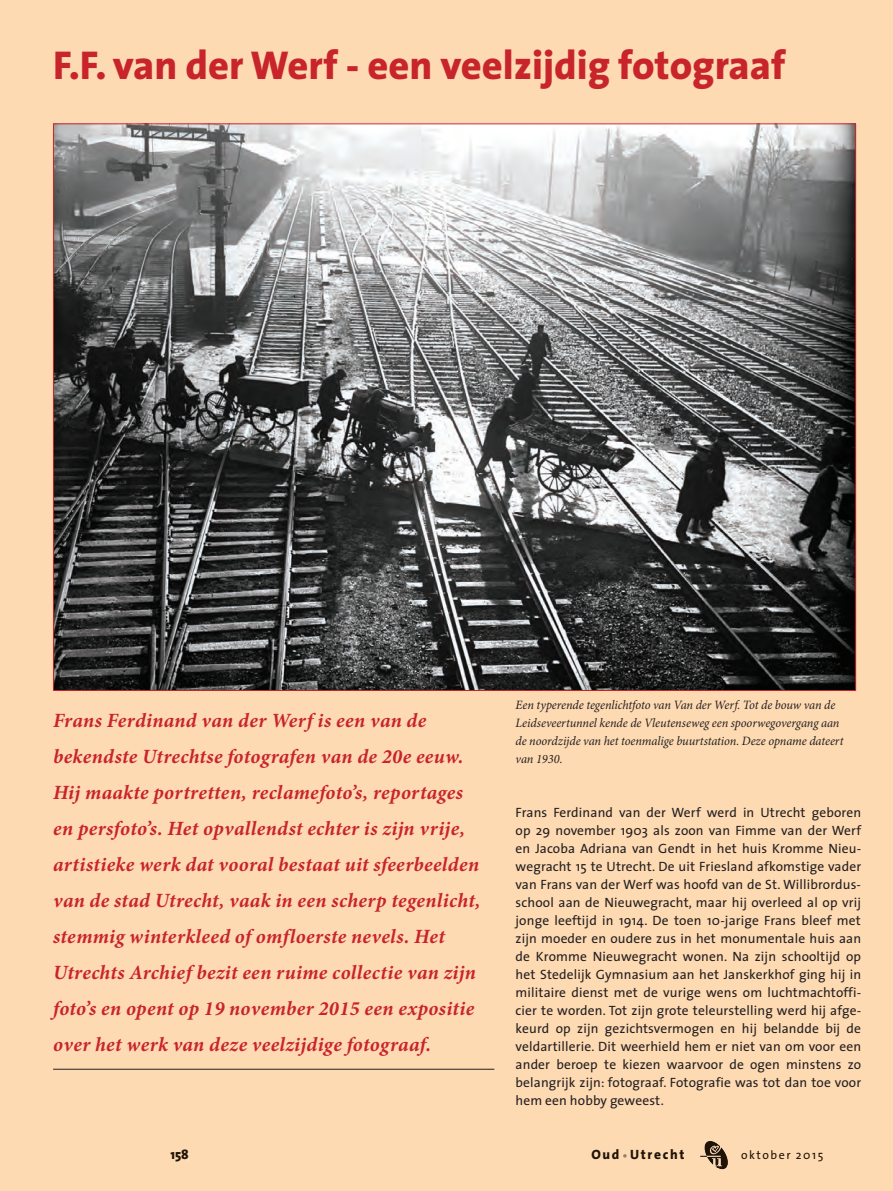
<style>
.page{position:relative;width:893px;height:1191px;background:#fedab3}
.page>*{position:absolute;margin:0;border:0;box-sizing:border-box;transform-origin:0 0}
.t1{font:800 40.5px "The Sans";color:#c8242b}
.t2{font:italic 700 20.25px/36px "Minion Pro";letter-spacing:.02em;color:#c8242b}
.t3{font:13.5px/18px "The Sans";letter-spacing:.01em;color:#231f20;text-align:justify}
.t4{font:800 13.5px "The Sans";letter-spacing:.125em;color:#231f20}
.t5{font:italic 12.75px/18px "Minion Pro";letter-spacing:-.005em;color:#231f20}
.t6{font:12px "The Sans";letter-spacing:.125em;color:#231f20}
.s1{font-size:10.5px;color:#939598}
</style>
<div class="page">
<div style="left:170px;top:1149px;width:18px;height:12px;background:#fedab3"></div>
<div style="left:742px;top:1150px;width:81px;height:11px;background:#fedab3"></div>
<svg style="left:700px;top:1141px;width:28px;height:28px"></svg>
<div style="left:592px;top:1149px;width:31px;height:10px;background:#fedab3"></div>
<svg style="left:623px;top:1154px;width:4px;height:3px"></svg>
<div style="left:629px;top:1149px;width:55px;height:10px;background:#fedab3"></div>
<hr style="left:53px;top:1069px;width:441px;height:1px;background:#231f20">
<img style="left:55px;top:125px;width:799px;height:564px">
<h1 class="t1" style="left:53px;top:31px;width:734px">F.F. van der Werf - een veelzijdig fotograaf</h1>
<p class="t2" style="left:53px;top:702px;width:429px">Frans Ferdinand van der Werf is een van de bekendste Utrechtse fotografen van de 20e eeuw.<br>Hij maakte portretten, reclamefoto’s, reportages en persfoto’s. Het opvallendst echter is zijn vrije, artistieke werk dat vooral bestaat uit sfeerbeelden van de stad Utrecht, vaak in een scherp tegenlicht, stemmig winterkleed of omfloerste nevels. Het Utrechts Archief bezit een ruime collectie van zijn foto’s en opent op 19 november 2015 een expositie over het werk van deze veelzijdige fotograaf.</p>
<p class="t5" style="left:516px;top:695px;width:329px">Een typerende tegenlichtfoto van Van der Werf. Tot de bouw van de Leidseveertunnel kende de Vleutenseweg een spoorwegovergang aan de noordzijde van het toenmalige buurtstation. Deze opname dateert van 1930.</p>
<p class="t3" style="left:516px;top:803px;width:347px">Frans Ferdinand van der Werf werd in Utrecht geboren op 29 november 1903 als zoon van Fimme van der Werf en Jacoba Adriana van Gendt in het huis Kromme Nieu&shy;wegracht 15 te Utrecht. De uit Friesland afkomstige vader van Frans van der Werf was hoofd van de St. Willibrordus&shy;school aan de Nieuwegracht, maar hij overleed al op vrij jonge leeftijd in 1914. De toen 10-jarige Frans bleef met zijn moeder en oudere zus in het monumentale huis aan de Kromme Nieuwegracht wonen. Na zijn schooltijd op het Stedelijk Gymnasium aan het Janskerkhof ging hij in militaire dienst met de vurige wens om luchtmachtoffi&shy;cier te worden. Tot zijn grote teleurstelling werd hij afge&shy;keurd op zijn gezichtsvermogen en hij belandde bij de veldartillerie. Dit weerhield hem er niet van om voor een ander beroep te kiezen waarvoor de ogen minstens zo belangrijk zijn: fotograaf. Fotografie was tot dan toe voor hem een hobby geweest.</p>
<p class="t4" style="left:170px;top:1143px;width:20px">158</p>
<p class="t4" style="left:591px;top:1143px;width:95px">Oud <span class="s1">•</span> Utrecht</p>
<p class="t6" style="left:741px;top:1144px;width:84px">oktober 2015</p>
</div>
